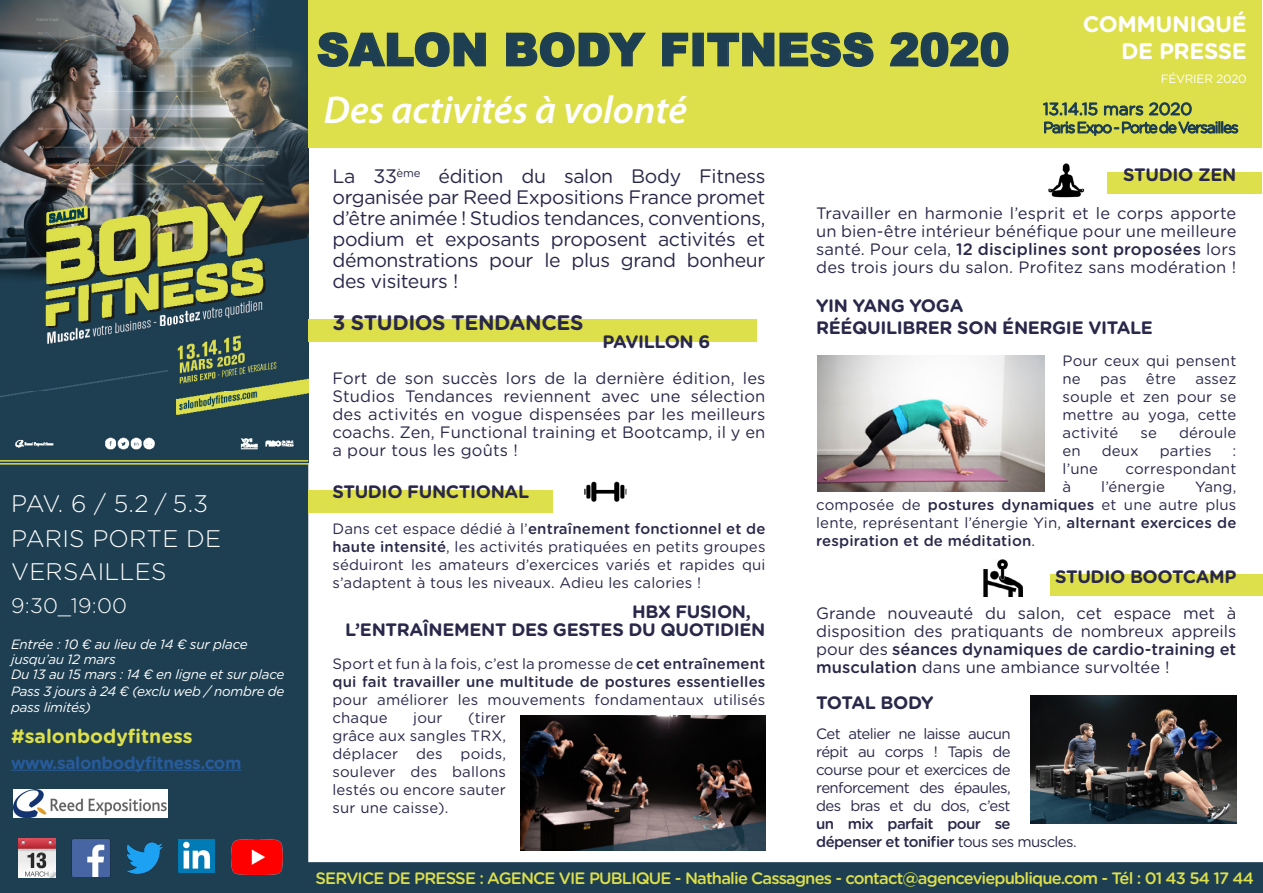
<style>
.page{position:relative;width:1263px;height:893px;background:#fff}
.page>*{position:absolute;margin:0;border:0;box-sizing:border-box;transform-origin:0 0}
.t1{font:900 45px "Arial";color:#1e3f52}
.t2{font:italic 600 39px "Myriad Pro";color:#fff}
.t3{font:300 24px/33.8px "Gotham Rounded";letter-spacing:.01em;color:#fff}
.t4{font:700 22.5px/27px "Gotham Rounded";letter-spacing:-.02em;color:#fff;text-align:right}
.t5{font:700 21px "Gotham Rounded";letter-spacing:-.02em;color:#29284a}
.t6{font:300 21px "Gotham Rounded";color:#fff}
.t7{font:19.5px/21px "Gotham Rounded";letter-spacing:-.02em;color:#29284a;text-align:justify}
.t8{font:700 19.5px "Gotham Rounded";color:#dddf4b}
.t9{font:700 18px/18px "Gotham Rounded";letter-spacing:-.02em;color:#29284a}
.t10{font:700 18px "Gotham Rounded";letter-spacing:-.05em;color:#29284a}
.t11{font:700 17.25px "Gotham Rounded";letter-spacing:-.02em;color:#275b9b}
.t12{font:16.5px/18px "Gotham Rounded";letter-spacing:.01em;color:#29284a;text-align:justify}
.t13{font:500 16.5px "Gotham Rounded";letter-spacing:-.05em;color:#dddf4b}
.t14{font:15px/18px "Gotham Rounded";letter-spacing:.01em;color:#29284a;text-align:justify}
.t15{font:500 15px/18px "Gotham Rounded";letter-spacing:.01em;color:#29284a}
.t16{font:500 15px/18px "Gotham Rounded";letter-spacing:-.04em;color:#29284a}
.t17{font:italic 13.5px/15px "Gotham Rounded";letter-spacing:-.02em;color:#fff}
.t18{font:12px "Gotham Rounded";letter-spacing:-.02em;color:#fff}
.s1{font-weight:500}
.s2{font-weight:400}
</style>
<div class="page">
<img style="left:0;top:0;width:308px;height:460px">
<div style="left:0;top:462px;width:308px;height:431px;background:#1e3f52"></div>
<div style="left:308px;top:0;width:954px;height:148px;background:#dddf4b"></div>
<svg style="left:317px;top:32px;width:169px;height:35px"></svg>
<svg style="left:506px;top:32px;width:140px;height:35px"></svg>
<svg style="left:662px;top:32px;width:27px;height:35px"></svg>
<div style="left:692px;top:33px;width:12px;height:33px;border:2px solid #1e3f52"></div>
<svg style="left:707px;top:32px;width:167px;height:35px"></svg>
<svg style="left:890px;top:32px;width:119px;height:35px"></svg>
<div style="left:283px;top:862px;width:980px;height:31px;background:#1e3f52"></div>
<img style="left:71px;top:839px;width:39px;height:37px">
<img style="left:126px;top:843px;width:37px;height:30px">
<hr style="left:0;top:460px;width:308px;height:2px;background:#dddf4b">
<hr style="left:0;top:463px;width:308px;height:2px;background:#dddf4b">
<img style="left:232px;top:839px;width:53px;height:35px">
<svg style="left:1043px;top:102px;width:196px;height:34px"></svg>
<img style="left:19px;top:839px;width:37px;height:38px">
<img style="left:179px;top:839px;width:36px;height:33px">
<img style="left:14px;top:789px;width:154px;height:28px">
<hr style="left:11px;top:770px;width:230px;height:1px;background:#275b9b">
<div style="left:1050px;top:574px;width:213px;height:22px;background:#dddf4b"></div>
<div style="left:1108px;top:173px;width:154px;height:21px;background:#dddf4b"></div>
<div style="left:308px;top:490px;width:245px;height:23px;background:#dddf4b"></div>
<div style="left:308px;top:320px;width:449px;height:22px;background:#dddf4b"></div>
<img style="left:521px;top:716px;width:244px;height:134px">
<img style="left:584px;top:481px;width:42px;height:21px">
<img style="left:818px;top:355px;width:226px;height:136px">
<img style="left:1048px;top:163px;width:37px;height:35px">
<img style="left:983px;top:560px;width:40px;height:37px">
<img style="left:1030px;top:696px;width:206px;height:127px">
<h3 class="t3" style="left:11px;top:486px;width:212px">PAV. 6 / 5.2 / 5.3<br>PARIS PORTE DE<br>VERSAILLES</h3>
<h3 class="t6" style="left:11px;top:592px;width:118px">9:30_19:00</h3>
<p class="t17" style="left:11px;top:636px;width:275px">Entrée : 10 € au lieu de 14 € sur place jusqu’au 12 mars<br>Du 13 au 15 mars : 14 € en ligne et sur place</p>
<p class="t17" style="left:11px;top:682px;width:275px;line-height:16.5px">Pass 3 jours à 24 € (exclu web / nombre de pass limités)</p>
<h3 class="t8" style="left:11px;top:722px;width:183px">#salonbodyfitness</h3>
<p class="t11" style="left:11px;top:750px;width:232px">www.salonbodyfitness.com</p>
<h1 class="t1" style="left:317px;top:17px;width:694px">SALON BODY FITNESS 2020</h1>
<h2 class="t2" style="left:324px;top:85px;width:365px">Des activités à volonté</h2>
<h3 class="t4" style="left:1083px;top:10px;width:165px">COMMUNIQUÉ<br>DE PRESSE</h3>
<p class="t18" style="left:1161px;top:71px;width:88px">FÉVRIER 2020</p>
<h3 class="t7" style="left:332px;top:165px;width:434px">La 33<sup>ème</sup> édition du salon Body Fitness organisée par Reed Expositions France promet d’être animée ! Studios tendances, conventions, podium et exposants proposent activités et démonstrations pour le plus grand bonheur des visiteurs !</h3>
<h3 class="t5" style="left:332px;top:307px;width:253px">3 STUDIOS TENDANCES</h3>
<p class="t9" style="left:602px;top:332px;width:109px">PAVILLON 6</p>
<p class="t12" style="left:332px;top:368px;width:434px">Fort de son succès lors de la dernière édition, les Studios Tendances reviennent avec une sélection des activités en vogue dispensées par les meilleurs coachs. Zen, Functional training et Bootcamp, il y en a pour tous les goûts !</p>
<p class="t9" style="left:332px;top:482px;width:198px">STUDIO FUNCTIONAL</p>
<p class="t14" style="left:332px;top:519px;width:434px">Dans cet espace dédié à l’<span class="s1">entraînement fonctionnel et de haute intensité</span>, les activités pratiquées en petits groupes séduiront les amateurs d’exercices variés et rapides qui s’adaptent à tous les niveaux. Adieu les calories !</p>
<p class="t9" style="left:345px;top:602px;width:422px;text-indent:287px">HBX FUSION,<br>L’ENTRAÎNEMENT DES GESTES DU QUOTIDIEN</p>
<p class="t15" style="left:332px;top:654px;width:434px"><span class="s2">Sport et fun à la fois, c’est la promesse de</span> cet entraînement qui fait travailler une multitude de postures essentielles</p>
<p class="t14" style="left:332px;top:690px;width:434px">pour améliorer les mouvements fondamentaux utilisés chaque</p>
<p class="t14" style="left:332px;top:708px;width:175px;text-indent:136px">(tirer grâce aux sangles TRX, déplacer des poids, soulever des ballons lestés ou encore sauter sur une caisse).</p>
<p class="t14" style="left:413px;top:708px;width:31px">jour</p>
<p class="t9" style="left:1123px;top:165px;width:115px">STUDIO ZEN</p>
<p class="t12" style="left:816px;top:203px;width:422px">Travailler en harmonie l’esprit et le corps apporte un bien-être intérieur bénéfique pour une meilleure santé. Pour cela, <span class="s1">12 disciplines sont proposées</span> lors des trois jours du salon. Profitez sans modération !</p>
<p class="t9" style="left:816px;top:293px;width:338px;line-height:22.5px">YIN YANG YOGA<br>RÉÉQUILIBRER SON ÉNERGIE VITALE</p>
<p class="t14" style="left:1062px;top:351px;width:175px">Pour ceux qui pensent ne</p>
<p class="t14" style="left:1100px;top:369px;width:28px">pas</p>
<p class="t14" style="left:1146px;top:369px;width:32px">être</p>
<p class="t14" style="left:1062px;top:369px;width:175px;text-indent:133px">assez souple et zen pour se mettre au yoga, cette activité</p>
<p class="t14" style="left:1140px;top:423px;width:18px">se</p>
<p class="t14" style="left:1179px;top:423px;width:59px">déroule</p>
<p class="t14" style="left:1062px;top:441px;width:20px">en</p>
<p class="t14" style="left:1102px;top:441px;width:39px">deux</p>
<p class="t14" style="left:1160px;top:441px;width:53px">parties</p>
<p class="t14" style="left:1232px;top:441px;width:5px">:</p>
<p class="t14" style="left:1062px;top:459px;width:37px">l’une</p>
<p class="t14" style="left:1125px;top:459px;width:112px">correspondant</p>
<p class="t14" style="left:1062px;top:477px;width:10px">à</p>
<p class="t14" style="left:1101px;top:477px;width:65px">l’énergie</p>
<p class="t15" style="left:816px;top:477px;width:422px;text-align:justify;text-indent:379px"><span class="s2">Yang, composée de</span> postures dynamiques <span class="s2">et une autre plus lente, représentant l’énergie Yin,</span> alternant exercices de respiration et de méditation<span class="s2">.</span></p>
<p class="t9" style="left:1055px;top:567px;width:183px">STUDIO BOOTCAMP</p>
<p class="t12" style="left:816px;top:603px;width:422px">Grande nouveauté du salon, cet espace met à disposition des pratiquants de nombreux appreils pour des <span class="s1">séances dynamiques de cardio-training et musculation</span> dans une ambiance survoltée !</p>
<p class="t10" style="left:816px;top:689px;width:119px">TOTAL BODY</p>
<p class="t14" style="left:816px;top:724px;width:196px">Cet atelier ne laisse aucun répit au corps ! Tapis de course pour et exercices de renforcement des épaules, des bras et du dos, c’est</p>
<p class="t16" style="left:816px;top:814px;width:262px">un mix parfait pour se dépenser et tonifier <span class="s2">tous ses muscles.</span></p>
<p class="t13" style="left:315px;top:866px;width:940px">SERVICE DE PRESSE : AGENCE VIE PUBLIQUE - Nathalie Cassagnes - contact@agenceviepublique.com - Tél : 01 43 54 17 44</p>
</div>
